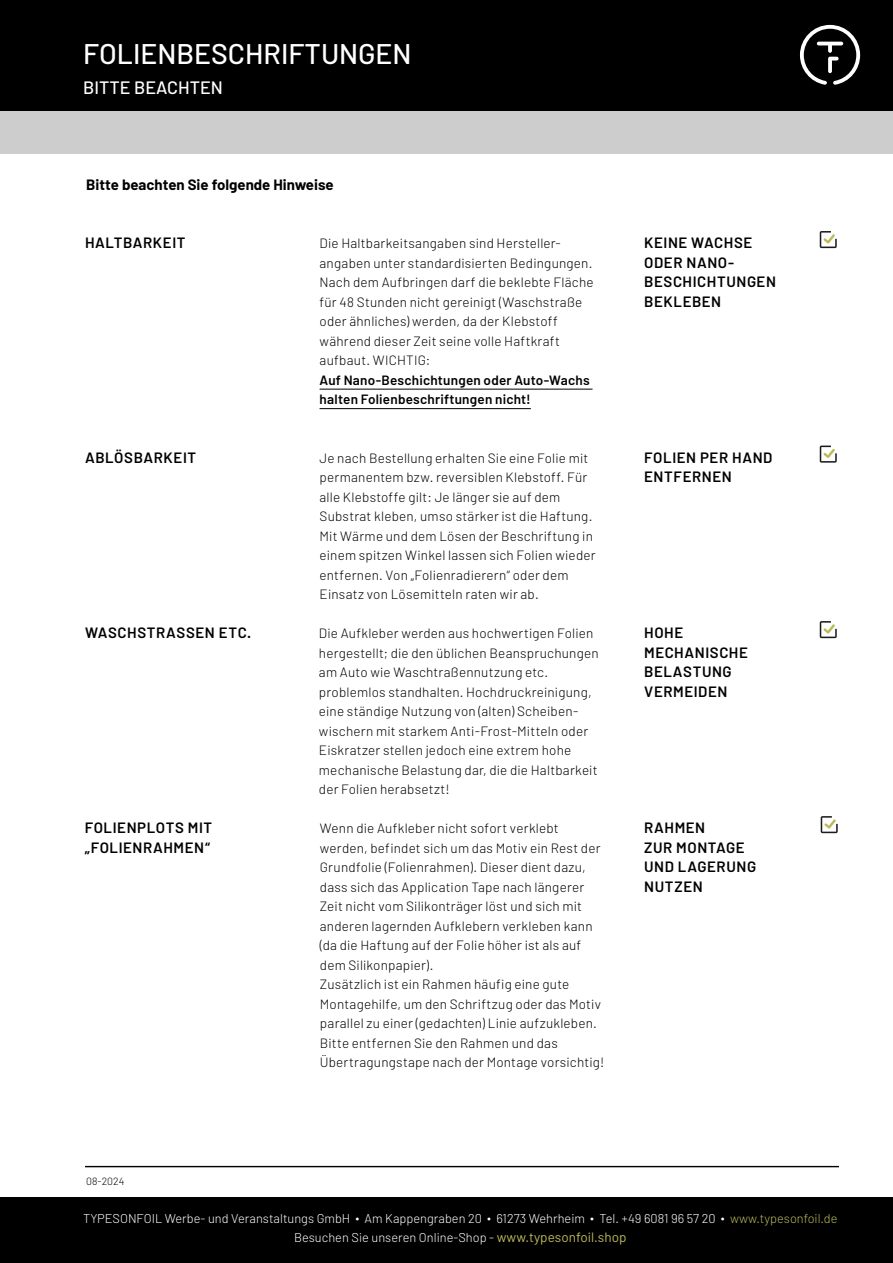
<style>
.page{position:relative;width:893px;height:1263px;background:#fff}
.page>*{position:absolute;margin:0;border:0;box-sizing:border-box;transform-origin:0 0}
.t1{font:500 28.5px "Barlow";color:#fff}
.t2{font:500 18px "Barlow";color:#fff}
.t3{font:600 15px/19.5px "Barlow";letter-spacing:.035em;color:#000}
.t4{font:700 15px "Barlow";color:#000}
.t5{font:300 13.5px/19.5px "Barlow";letter-spacing:.015em;color:#000}
.t6{font:600 13.5px/19.5px "Barlow";letter-spacing:.015em;color:#000}
.t7{font:300 12.75px/19.5px "Barlow";color:#fff;text-align:center}
.t8{font:300 10.5px "Barlow";color:#000}
.s1{color:#bcba5a}
.s2{font-weight:400;font-size:13.5px;color:#bcba5a}
</style>
<div class="page">
<div style="left:0;top:25px;width:893px;height:128px;background:#cdcdcd"></div>
<div style="left:0;top:0;width:893px;height:111px;background:#000"></div>
<div style="left:0;top:1198px;width:893px;height:65px;background:#000"></div>
<svg style="left:800px;top:25px;width:60px;height:60px"></svg>
<hr style="left:85px;top:1166px;width:754px;height:1px;background:#000">
<hr style="left:320px;top:389px;width:273px;height:1px;background:#000">
<hr style="left:320px;top:408px;width:211px;height:1px;background:#000">
<svg style="left:820px;top:231px;width:17px;height:17px"></svg>
<svg style="left:820px;top:446px;width:17px;height:17px"></svg>
<svg style="left:820px;top:621px;width:17px;height:17px"></svg>
<svg style="left:821px;top:816px;width:17px;height:17px"></svg>
<h1 class="t1" style="left:83px;top:36px;width:330px">FOLIENBESCHRIFTUNGEN</h1>
<h2 class="t2" style="left:83px;top:76px;width:141px">BITTE BEACHTEN</h2>
<p class="t4" style="left:86px;top:175px;width:249px">Bitte beachten Sie folgende Hinweise</p>
<p class="t3" style="left:85px;top:233px;width:102px">HALTBARKEIT</p>
<p class="t5" style="left:320px;top:233px;width:276px">Die Haltbarkeitsangaben sind Hersteller&shy;angaben unter standardisierten Bedingungen.<br>Nach dem Aufbringen darf die beklebte Fläche für 48 Stunden nicht gereinigt (Waschstraße oder ähnliches) werden, da der Klebstoff während dieser Zeit seine volle Haftkraft aufbaut. WICHTIG:</p>
<p class="t6" style="left:320px;top:370px;width:272px">Auf Nano-Beschichtungen oder Auto-Wachs halten Folienbeschriftungen nicht!</p>
<p class="t3" style="left:644px;top:233px;width:133px">KEINE WACHSE<br>ODER NANO-<br>BESCHICHTUNGEN<br>BEKLEBEN</p>
<p class="t3" style="left:85px;top:447px;width:113px">ABLÖSBARKEIT</p>
<p class="t3" style="left:85px;top:623px;width:168px">WASCHSTRASSEN ETC.</p>
<p class="t3" style="left:85px;top:818px;width:129px">FOLIENPLOTS MIT „FOLIENRAHMEN“</p>
<p class="t5" style="left:320px;top:448px;width:278px">Je nach Bestellung erhalten Sie eine Folie mit permanentem bzw. reversiblen Klebstoff. Für alle Klebstoffe gilt: Je länger sie auf dem Substrat kleben, umso stärker ist die Haftung.<br>Mit Wärme und dem Lösen der Beschriftung in einem spitzen Winkel lassen sich Folien wieder entfernen. Von „Folienradierern“ oder dem Einsatz von Lösemitteln raten wir ab.</p>
<p class="t5" style="left:319px;top:623px;width:281px">Die Aufkleber werden aus hochwertigen Folien hergestellt; die den üblichen Beanspruchungen am Auto wie Waschtraßennutzung etc. problemlos standhalten. Hochdruckreinigung, eine ständige Nutzung von (alten) Scheiben&shy;wischern mit starkem Anti-Frost-Mitteln oder Eiskratzer stellen jedoch eine extrem hohe mechanische Belastung dar, die die Haltbarkeit der Folien herabsetzt!</p>
<p class="t5" style="left:320px;top:818px;width:286px">Wenn die Aufkleber nicht sofort verklebt werden, befindet sich um das Motiv ein Rest der Grundfolie (Folienrahmen). Dieser dient dazu, dass sich das Application Tape nach längerer Zeit nicht vom Silikonträger löst und sich mit anderen lagernden Aufklebern verkleben kann (da die Haftung auf der Folie höher ist als auf dem Silikonpapier).<br>Zusätzlich ist ein Rahmen häufig eine gute Montagehilfe, um den Schriftzug oder das Motiv parallel zu einer (gedachten) Linie aufzukleben.<br>Bitte entfernen Sie den Rahmen und das Übertragungstape nach der Montage vorsichtig!</p>
<p class="t3" style="left:644px;top:447px;width:130px">FOLIEN PER HAND<br>ENTFERNEN</p>
<p class="t3" style="left:644px;top:623px;width:105px">HOHE<br>MECHANISCHE<br>BELASTUNG<br>VERMEIDEN</p>
<p class="t3" style="left:644px;top:818px;width:113px">RAHMEN<br>ZUR MONTAGE<br>UND LAGERUNG<br>NUTZEN</p>
<p class="t8" style="left:86px;top:1175px;width:40px">08-2024</p>
<p class="t7" style="left:83px;top:1208px;width:756px">TYPESONFOIL Werbe- und Veranstaltungs GmbH ∙ Am Kappengraben 20 ∙ 61273 Wehrheim ∙ Tel. +49 6081 96 57 20 ∙ <span class="s1">www.typesonfoil.de<br></span>Besuchen Sie unseren Online-Shop - <span class="s2">www.typesonfoil.shop</span></p>
</div>
